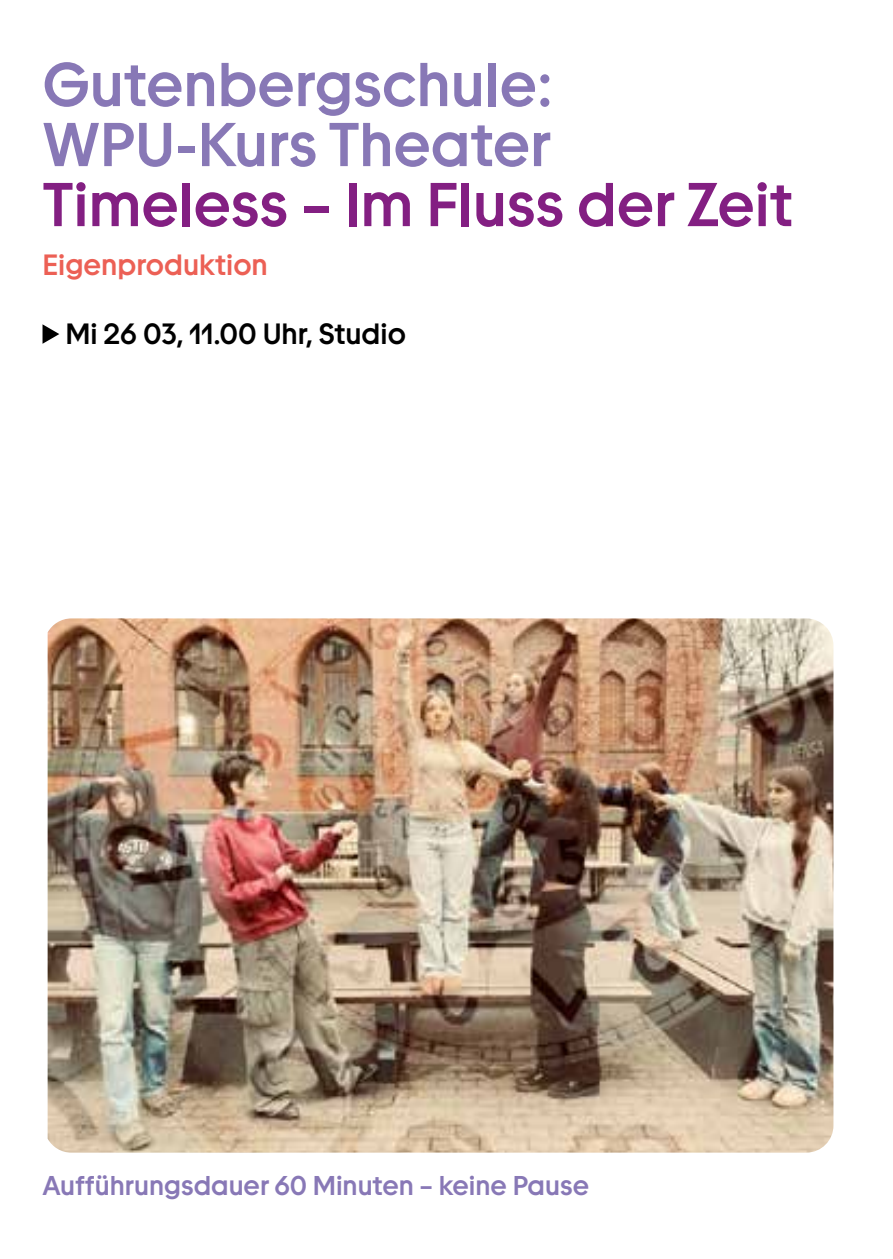
<style>
.page{position:relative;width:893px;height:1259px;background:#fff}
.page>*{position:absolute;margin:0;border:0;box-sizing:border-box;transform-origin:0 0}
.t1{font:500 60px/60px "TWK Burns";color:#8878b6}
.t2{font:500 60px "TWK Burns";color:#831f82}
.t3{font:500 28.5px "TWK Burns";color:#000}
.t4{font:500 28.5px "TWK Burns";color:#ec6055}
.t5{font:500 26.4px "TWK Burns";color:#8878b6}
</style>
<div class="page">
<img style="left:48px;top:618px;width:785px;height:534px">
<svg style="left:43px;top:324px;width:16px;height:20px"></svg>
<h1 class="t1" style="left:43px;top:54px;width:512px">Gutenbergschule:<br>WPU-Kurs Theater</h1>
<h1 class="t2" style="left:43px;top:168px;width:752px">Timeless – Im Fluss der Zeit</h1>
<p class="t4" style="left:43px;top:248px;width:227px">Eigenproduktion</p>
<p class="t3" style="left:65px;top:316px;width:342px">Mi 26 03, 11.00 Uhr, Studio</p>
<p class="t5" style="left:43px;top:1169px;width:548px">Aufführungsdauer 60 Minuten – keine Pause</p>
</div>
